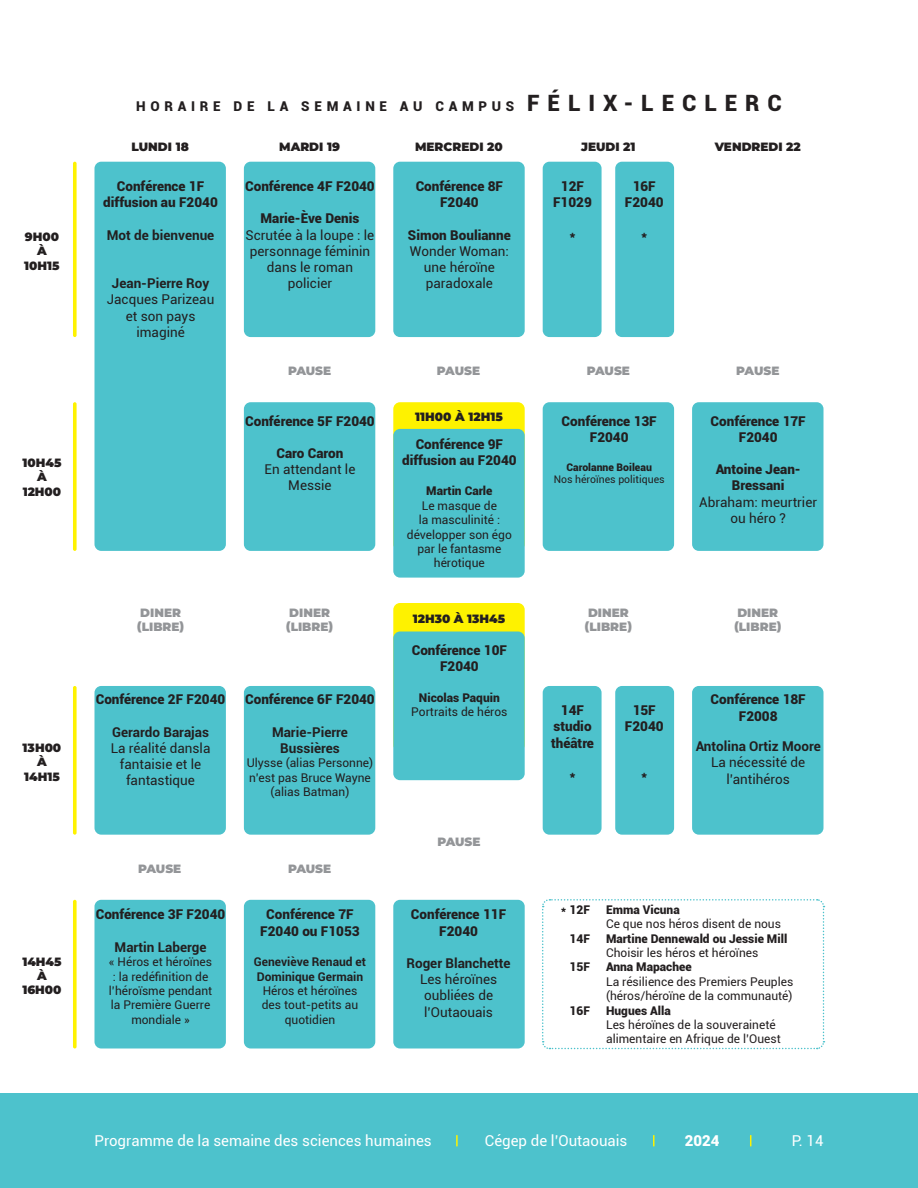
<style>
.page{position:relative;width:918px;height:1188px;background:#fff}
.page>*{position:absolute;margin:0;border:0;box-sizing:border-box;transform-origin:0 0}
.t1{font:15px "Roboto";color:#fff}
.t2{font:900 15px "Roboto";color:#fff}
.t3{font:900 13.5px/16.2px "Roboto";color:#231f20;text-align:center}
.t4{font:13.5px/16.2px "Roboto";color:#231f20;text-align:center}
.t5{font:700 13.5px/16.2px "Roboto";color:#231f20;text-align:center}
.t6{font:900 13.5px "Roboto";letter-spacing:.35em;color:#231f20}
.t7{font:12px/14.4px "Roboto";color:#231f20;text-align:center}
.t8{font:900 12px "Montserrat";color:#231f20}
.t9{font:900 12px "Roboto";color:#231f20}
.t10{font:900 12px "Montserrat";color:#939598}
.t11{font:700 12px/14.4px "Roboto";color:#231f20}
.t12{font:10.5px "Roboto";color:#231f20}
.t13{font:900 10.5px "Roboto";color:#231f20}
.s1{font-size:22.5px}
.s2{font-weight:700}
</style>
<div class="page">
<svg style="left:73px;top:686px;width:4px;height:149px"></svg>
<svg style="left:73px;top:900px;width:4px;height:149px"></svg>
<svg style="left:73px;top:402px;width:4px;height:149px"></svg>
<svg style="left:73px;top:162px;width:4px;height:175px"></svg>
<svg style="left:542px;top:899px;width:283px;height:151px"></svg>
<div style="left:94px;top:162px;width:132px;height:389px;background:#4dc2cc;border-radius:7px"></div>
<div style="left:393px;top:402px;width:132px;height:149px;background:#fef200;border-radius:7px"></div>
<div style="left:393px;top:603px;width:132px;height:149px;background:#fef200;border-radius:7px"></div>
<div style="left:244px;top:686px;width:131px;height:149px;background:#4dc2cc;border-radius:7px"></div>
<div style="left:393px;top:632px;width:132px;height:148px;background:#4dc2cc;border-radius:7px"></div>
<div style="left:692px;top:686px;width:131px;height:149px;background:#4dc2cc;border-radius:7px"></div>
<div style="left:244px;top:900px;width:131px;height:149px;background:#4dc2cc;border-radius:7px"></div>
<div style="left:393px;top:900px;width:132px;height:149px;background:#4dc2cc;border-radius:7px"></div>
<div style="left:244px;top:402px;width:131px;height:149px;background:#4dc2cc;border-radius:7px"></div>
<div style="left:393px;top:429px;width:132px;height:149px;background:#4dc2cc;border-radius:7px"></div>
<div style="left:543px;top:402px;width:131px;height:149px;background:#4dc2cc;border-radius:7px"></div>
<div style="left:692px;top:402px;width:131px;height:149px;background:#4dc2cc;border-radius:7px"></div>
<div style="left:244px;top:162px;width:131px;height:175px;background:#4dc2cc;border-radius:7px"></div>
<div style="left:393px;top:162px;width:132px;height:175px;background:#4dc2cc;border-radius:7px"></div>
<div style="left:543px;top:162px;width:59px;height:175px;background:#4dc2cc;border-radius:7px"></div>
<div style="left:543px;top:686px;width:59px;height:149px;background:#4dc2cc;border-radius:7px"></div>
<div style="left:615px;top:162px;width:59px;height:175px;background:#4dc2cc;border-radius:7px"></div>
<div style="left:615px;top:686px;width:59px;height:149px;background:#4dc2cc;border-radius:7px"></div>
<div style="left:94px;top:686px;width:132px;height:149px;background:#4dc2cc;border-radius:7px"></div>
<div style="left:94px;top:900px;width:132px;height:149px;background:#4dc2cc;border-radius:7px"></div>
<div style="left:0;top:1094px;width:918px;height:94px;background:#4dc2cc"></div>
<svg style="left:456px;top:1135px;width:2px;height:11px"></svg>
<svg style="left:653px;top:1135px;width:2px;height:11px"></svg>
<p class="t8" style="left:25px;top:228px;width:36px">9H00</p>
<p class="t8" style="left:37px;top:242px;width:11px">À</p>
<p class="t8" style="left:24px;top:256px;width:37px">10H15</p>
<p class="t8" style="left:22px;top:454px;width:40px">10H45</p>
<p class="t8" style="left:37px;top:468px;width:11px">À</p>
<p class="t8" style="left:23px;top:482px;width:40px">12H00</p>
<p class="t8" style="left:23px;top:738px;width:40px">13H00</p>
<p class="t8" style="left:37px;top:753px;width:11px">À</p>
<p class="t8" style="left:24px;top:767px;width:37px">14H15</p>
<p class="t8" style="left:22px;top:952px;width:41px">14H45</p>
<p class="t8" style="left:37px;top:967px;width:11px">À</p>
<p class="t8" style="left:22px;top:981px;width:41px">16H00</p>
<p class="t6" style="left:136px;top:97px;width:647px">HORAIRE DE LA SEMAINE AU CAMPUS <span class="s1">FÉLIX-LECLERC</span></p>
<p class="t8" style="left:132px;top:138px;width:59px">LUNDI 18</p>
<p class="t8" style="left:279px;top:138px;width:62px">MARDI 19</p>
<p class="t8" style="left:415px;top:138px;width:89px">MERCREDI 20</p>
<p class="t8" style="left:581px;top:138px;width:56px">JEUDI 21</p>
<p class="t8" style="left:715px;top:138px;width:88px">VENDREDI 22</p>
<p class="t3" style="left:103px;top:177px;width:116px">Conférence 1F diffusion au F2040</p>
<p class="t5" style="left:107px;top:226px;width:109px">Mot de bienvenue</p>
<p class="t5" style="left:112px;top:275px;width:99px">Jean-Pierre Roy</p>
<p class="t4" style="left:107px;top:291px;width:109px">Jacques Parizeau</p>
<p class="t4" style="left:126px;top:307px;width:71px">et son pays</p>
<p class="t4" style="left:136px;top:323px;width:50px">imaginé</p>
<p class="t3" style="left:245px;top:177px;width:131px">Conférence 4F F2040</p>
<p class="t3" style="left:261px;top:210px;width:100px">Marie-Ève Denis</p>
<p class="t4" style="left:246px;top:226px;width:130px">Scrutée à la loupe : le personnage féminin dans le roman policier</p>
<p class="t10" style="left:288px;top:362px;width:45px">PAUSE</p>
<p class="t3" style="left:245px;top:412px;width:131px">Conférence 5F F2040</p>
<p class="t3" style="left:277px;top:444px;width:68px">Caro Caron</p>
<p class="t4" style="left:265px;top:461px;width:92px">En attendant le<br>Messie</p>
<p class="t10" style="left:140px;top:604px;width:42px">DINER</p>
<p class="t10" style="left:137px;top:618px;width:49px">(LIBRE)</p>
<p class="t10" style="left:289px;top:604px;width:42px">DINER</p>
<p class="t10" style="left:286px;top:618px;width:49px">(LIBRE)</p>
<p class="t3" style="left:96px;top:691px;width:131px">Conférence 2F F2040</p>
<p class="t4" style="left:111px;top:723px;width:101px"><span class="s2">Gerardo Barajas<br></span>La réalité dansla fantaisie et le</p>
<p class="t4" style="left:126px;top:772px;width:70px">fantastique</p>
<p class="t3" style="left:245px;top:691px;width:131px">Conférence 6F F2040</p>
<p class="t5" style="left:272px;top:723px;width:78px">Marie-Pierre<br>Bussières</p>
<p class="t7" style="left:247px;top:756px;width:128px">Ulysse (alias Personne) n’est pas Bruce Wayne (alias Batman)</p>
<p class="t10" style="left:138px;top:860px;width:45px">PAUSE</p>
<p class="t3" style="left:96px;top:906px;width:131px">Conférence 3F F2040</p>
<p class="t5" style="left:115px;top:938px;width:93px">Martin Laberge</p>
<p class="t7" style="left:109px;top:954px;width:105px">« Héros et héroïnes : la redéfinition de l’héroïsme pendant la Première Guerre mondiale »</p>
<p class="t10" style="left:288px;top:860px;width:45px">PAUSE</p>
<p class="t3" style="left:260px;top:906px;width:101px">Conférence 7F<br>F2040 ou F1053</p>
<p class="t11" style="left:254px;top:954px;width:114px">Geneviève Renaud et<br>Dominique Germain</p>
<p class="t7" style="left:262px;top:983px;width:98px">Héros et héroïnes des tout-petits au quotidien</p>
<p class="t3" style="left:416px;top:177px;width:89px">Conférence 8F<br>F2040</p>
<p class="t3" style="left:408px;top:226px;width:104px">Simon Boulianne</p>
<p class="t4" style="left:410px;top:242px;width:100px">Wonder Woman: une héroïne paradoxale</p>
<p class="t3" style="left:561px;top:177px;width:25px">12F</p>
<p class="t3" style="left:553px;top:194px;width:40px">F1029</p>
<p class="t3" style="left:570px;top:226px;width:7px">*</p>
<p class="t3" style="left:633px;top:177px;width:25px">16F</p>
<p class="t3" style="left:625px;top:194px;width:40px">F2040</p>
<p class="t3" style="left:641px;top:226px;width:7px">*</p>
<p class="t10" style="left:437px;top:362px;width:45px">PAUSE</p>
<p class="t10" style="left:587px;top:362px;width:45px">PAUSE</p>
<p class="t8" style="left:415px;top:408px;width:89px">11H00 À 12H15</p>
<p class="t3" style="left:402px;top:435px;width:116px">Conférence 9F diffusion au F2040</p>
<p class="t9" style="left:426px;top:483px;width:68px">Martin Carle</p>
<p class="t7" style="left:407px;top:498px;width:106px">Le masque de<br>la masculinité : développer son égo par le fantasme hérotique</p>
<p class="t8" style="left:413px;top:610px;width:94px">12H30 À 13H45</p>
<p class="t3" style="left:412px;top:642px;width:97px">Conférence 10F<br>F2040</p>
<p class="t9" style="left:419px;top:689px;width:82px">Nicolas Paquin</p>
<p class="t7" style="left:411px;top:705px;width:98px">Portraits de héros</p>
<p class="t10" style="left:437px;top:833px;width:45px">PAUSE</p>
<p class="t3" style="left:562px;top:412px;width:97px">Conférence 13F<br>F2040</p>
<p class="t13" style="left:566px;top:459px;width:87px">Carolanne Boileau</p>
<p class="t12" style="left:554px;top:472px;width:112px">Nos héroïnes politiques</p>
<p class="t10" style="left:588px;top:604px;width:42px">DINER</p>
<p class="t10" style="left:585px;top:618px;width:49px">(LIBRE)</p>
<p class="t3" style="left:561px;top:702px;width:25px">14F</p>
<p class="t3" style="left:553px;top:718px;width:40px">studio</p>
<p class="t3" style="left:551px;top:734px;width:45px">théâtre</p>
<p class="t3" style="left:570px;top:767px;width:7px">*</p>
<p class="t3" style="left:633px;top:702px;width:25px">15F</p>
<p class="t3" style="left:625px;top:718px;width:40px">F2040</p>
<p class="t3" style="left:641px;top:767px;width:7px">*</p>
<p class="t10" style="left:736px;top:362px;width:45px">PAUSE</p>
<p class="t3" style="left:711px;top:412px;width:97px">Conférence 17F<br>F2040</p>
<p class="t3" style="left:716px;top:461px;width:87px">Antoine Jean-<br>Bressani</p>
<p class="t4" style="left:699px;top:493px;width:119px">Abraham: meurtrier ou héro ?</p>
<p class="t10" style="left:737px;top:604px;width:42px">DINER</p>
<p class="t10" style="left:734px;top:618px;width:49px">(LIBRE)</p>
<p class="t3" style="left:711px;top:691px;width:97px">Conférence 18F<br>F2008</p>
<p class="t5" style="left:696px;top:738px;width:127px">Antolina Ortiz Moore</p>
<p class="t4" style="left:711px;top:754px;width:96px">La nécessité de l’antihéros</p>
<p class="t3" style="left:411px;top:906px;width:97px">Conférence 11F<br>F2040</p>
<p class="t5" style="left:406px;top:955px;width:106px">Roger Blanchette</p>
<p class="t4" style="left:420px;top:971px;width:79px;text-align:left">Les héroïnes oubliées de l’Outaouais</p>
<p class="t9" style="left:561px;top:901px;width:31px">* 12F</p>
<p class="t9" style="left:570px;top:930px;width:22px">14F</p>
<p class="t9" style="left:570px;top:959px;width:22px">15F</p>
<p class="t9" style="left:570px;top:1002px;width:22px">16F</p>
<p class="t9" style="left:606px;top:901px;width:75px">Emma Vicuna</p>
<p class="t7" style="left:606px;top:916px;width:176px">Ce que nos héros disent de nous</p>
<p class="t9" style="left:606px;top:930px;width:183px">Martine Dennewald ou Jessie Mill</p>
<p class="t7" style="left:606px;top:945px;width:154px">Choisir les héros et héroïnes</p>
<p class="t9" style="left:606px;top:959px;width:87px">Anna Mapachee</p>
<p class="t7" style="left:606px;top:974px;width:189px">La résilience des Premiers Peuples</p>
<p class="t7" style="left:606px;top:988px;width:188px">(héros/héroïne de la communauté)</p>
<p class="t9" style="left:606px;top:1002px;width:66px">Hugues Alla</p>
<p class="t7" style="left:606px;top:1017px;width:171px">Les héroïnes de la souveraineté</p>
<p class="t7" style="left:606px;top:1032px;width:176px">alimentaire en Afrique de l’Ouest</p>
<p class="t1" style="left:94px;top:1131px;width:339px">Programme de la semaine des sciences humaines</p>
<p class="t1" style="left:485px;top:1131px;width:144px">Cégep de l’Outaouais</p>
<p class="t2" style="left:685px;top:1130px;width:36px">2024</p>
<p class="t1" style="left:792px;top:1131px;width:33px">P. 14</p>
</div>
